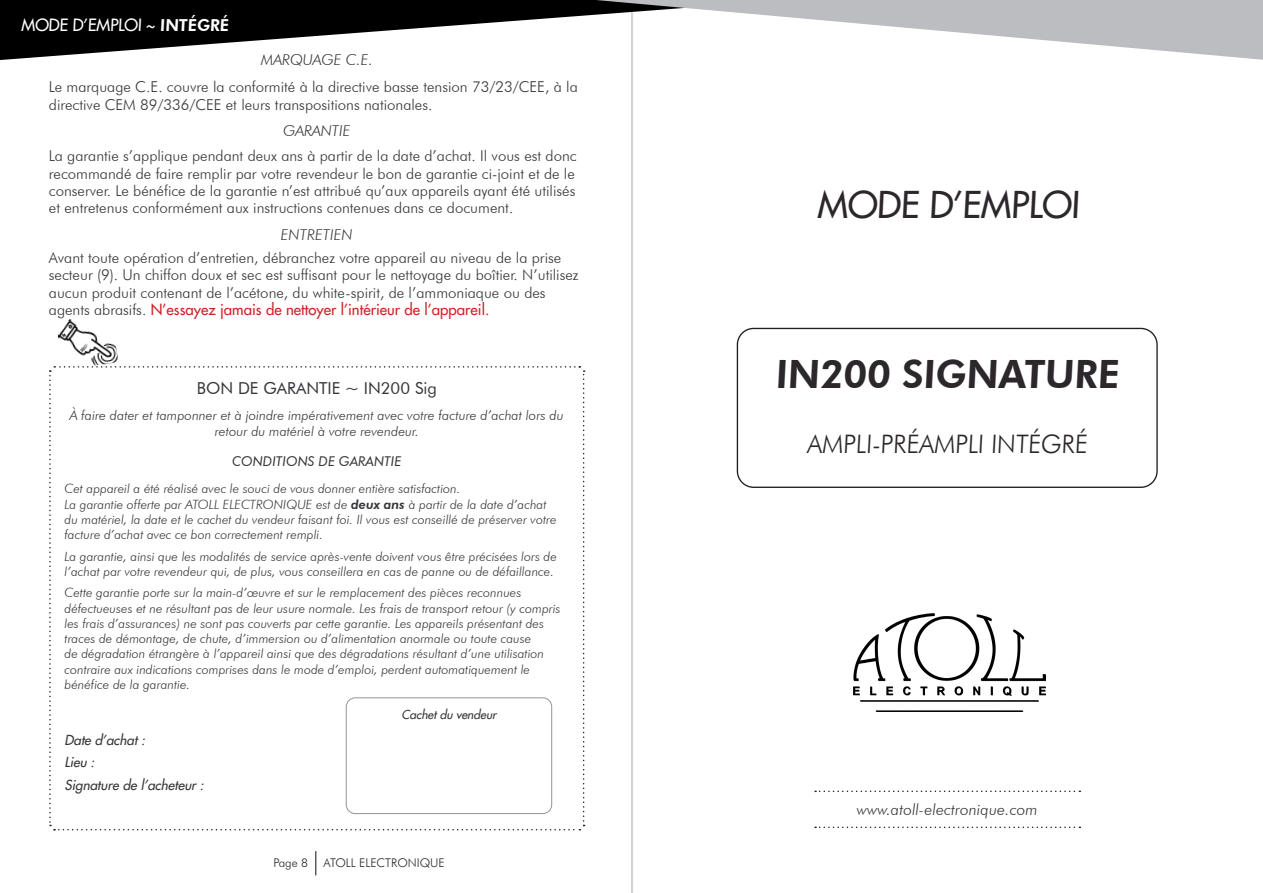
<style>
.page{position:relative;width:1263px;height:893px;background:#fff}
.page>*{position:absolute;margin:0;border:0;box-sizing:border-box;transform-origin:0 0}
.t1{font:800 39px "Futura BT";color:#2b272b}
.t2{font:36px "Futura LT";color:#2b272b}
.t3{font:300 25.5px "Futura BT";color:#2b272b}
.t4{font:16.5px "Futura BT";color:#363539}
.t5{font:16.5px "Futura LT";color:#fff}
.t6{font:italic 300 15.75px "Futura BT";letter-spacing:.005em;color:#363539}
.t7{font:300 15px/17.2px "Futura BT";color:#363539}
.t8{font:italic 300 15px "Futura BT";letter-spacing:.005em;color:#363539}
.t9{font:italic 300 13.5px/16.2px "Futura BT";color:#363539;text-align:center}
.t10{font:italic 13.5px "Futura LT";color:#363539}
.t11{font:italic 13.5px "Futura BT";color:#363539}
.t12{font:italic 300 12.75px/15.3px "Futura BT";color:#363539}
.t13{font:300 12px "Futura BT";color:#2b272b}
.t14{font:italic 12px "Futura LT";color:#363539}
.s1{font-family:"Futura BT";font-weight:800}
.s2{font-family:"Futura LT";font-weight:400;color:#d1232a}
.s3{font-weight:800}
</style>
<div class="page">
<hr style="left:631px;top:0;width:1px;height:893px;background:#d1d2d4">
<svg style="left:0;top:0;width:359px;height:60px;fill:#000001"></svg>
<svg style="left:359px;top:0;width:904px;height:60px"></svg>
<svg style="left:315px;top:851px;width:1px;height:24px"></svg>
<hr style="left:632px;top:12px;width:1px;height:881px;background:#d1d2d4">
<svg style="left:49px;top:366px;width:536px;height:465px"></svg>
<div style="left:346px;top:698px;width:206px;height:116px;background:#fff;border-radius:9px"></div>
<div style="left:346px;top:697px;width:206px;height:117px;border:1px solid #939598;border-radius:9px"></div>
<img style="left:55px;top:319px;width:64px;height:52px">
<svg style="left:815px;top:791px;width:265px;height:1px"></svg>
<svg style="left:815px;top:827px;width:265px;height:1px"></svg>
<img style="left:853px;top:613px;width:193px;height:98px">
<div style="left:737px;top:328px;width:421px;height:160px;border:1px solid #231f20;border-radius:16px"></div>
<p class="t5" style="left:21px;top:14px;width:210px">MODE D’EMPLOI ~ <span class="s1">INTÉGRÉ</span></p>
<p class="t8" style="left:261px;top:51px;width:114px">MARQUAGE C.E.</p>
<p class="t7" style="left:49px;top:78px;width:530px">Le marquage C.E. couvre la conformité à la directive basse tension 73/23/CEE, à la directive CEM 89/336/CEE et leurs transpositions nationales.</p>
<p class="t8" style="left:283px;top:122px;width:69px">GARANTIE</p>
<p class="t7" style="left:49px;top:147px;width:529px">La garantie s’applique pendant deux ans à partir de la date d’achat. Il vous est donc recommandé de faire remplir par votre revendeur le bon de garantie ci-joint et de le conserver. Le bénéfice de la garantie n’est attribué qu’aux appareils ayant été utilisés et entretenus conformément aux instructions contenues dans ce document.</p>
<p class="t8" style="left:281px;top:225px;width:73px">ENTRETIEN</p>
<p class="t7" style="left:49px;top:249px;width:531px">Avant toute opération d’entretien, débranchez votre appareil au niveau de la prise secteur (9). Un chiffon doux et sec est suffisant pour le nettoyage du boîtier. N’utilisez aucun produit contenant de l’acétone, du white-spirit, de l’ammoniaque ou des agents abrasifs. <span class="s2">N’essayez jamais de nettoyer l’intérieur de l’appareil.</span></p>
<p class="t4" style="left:197px;top:379px;width:242px">BON DE GARANTIE ~ IN200 Sig</p>
<p class="t9" style="left:70px;top:407px;width:495px">À faire dater et tamponner et à joindre impérativement avec votre facture d’achat lors du retour du matériel à votre revendeur.</p>
<p class="t11" style="left:232px;top:453px;width:171px">CONDITIONS DE GARANTIE</p>
<p class="t12" style="left:65px;top:481px;width:397px">Cet appareil a été réalisé avec le souci de vous donner entière satisfaction.</p>
<p class="t12" style="left:65px;top:496px;width:494px">La garantie offerte par ATOLL ELECTRONIQUE est de <span class="s3">deux ans</span> à partir de la date d’achat du matériel, la date et le cachet du vendeur faisant foi. Il vous est conseillé de préserver votre facture d’achat avec ce bon correctement rempli.</p>
<p class="t12" style="left:65px;top:548px;width:494px">La garantie, ainsi que les modalités de service après-vente doivent vous être précisées lors de l’achat par votre revendeur qui, de plus, vous conseillera en cas de panne ou de défaillance.</p>
<p class="t12" style="left:65px;top:585px;width:498px">Cette garantie porte sur la main-d’œuvre et sur le remplacement des pièces reconnues défectueuses et ne résultant pas de leur usure normale. Les frais de transport retour (y compris les frais d’assurances) ne sont pas couverts par cette garantie. Les appareils présentant des traces de démontage, de chute, d’immersion ou d’alimentation anormale ou toute cause<br>de dégradation étrangère à l’appareil ainsi que des dégradations résultant d’une utilisation contraire aux indications comprises dans le mode d’emploi, perdent automatiquement le bénéfice de la garantie.</p>
<p class="t10" style="left:65px;top:731px;width:85px">Date d’achat :</p>
<p class="t10" style="left:65px;top:754px;width:34px">Lieu :</p>
<p class="t10" style="left:65px;top:776px;width:144px">Signature de l’acheteur :</p>
<p class="t14" style="left:401px;top:706px;width:99px">Cachet du vendeur</p>
<p class="t13" style="left:273px;top:855px;width:36px">Page 8</p>
<p class="t13" style="left:323px;top:855px;width:123px">ATOLL ELECTRONIQUE</p>
<p class="t2" style="left:817px;top:181px;width:266px">MODE D’EMPLOI</p>
<p class="t1" style="left:775px;top:351px;width:348px">IN200 SIGNATURE</p>
<p class="t3" style="left:807px;top:428px;width:284px">AMPLI-PRÉAMPLI INTÉGRÉ</p>
<p class="t6" style="left:857px;top:800px;width:182px">www.atoll-electronique.com</p>
</div>
